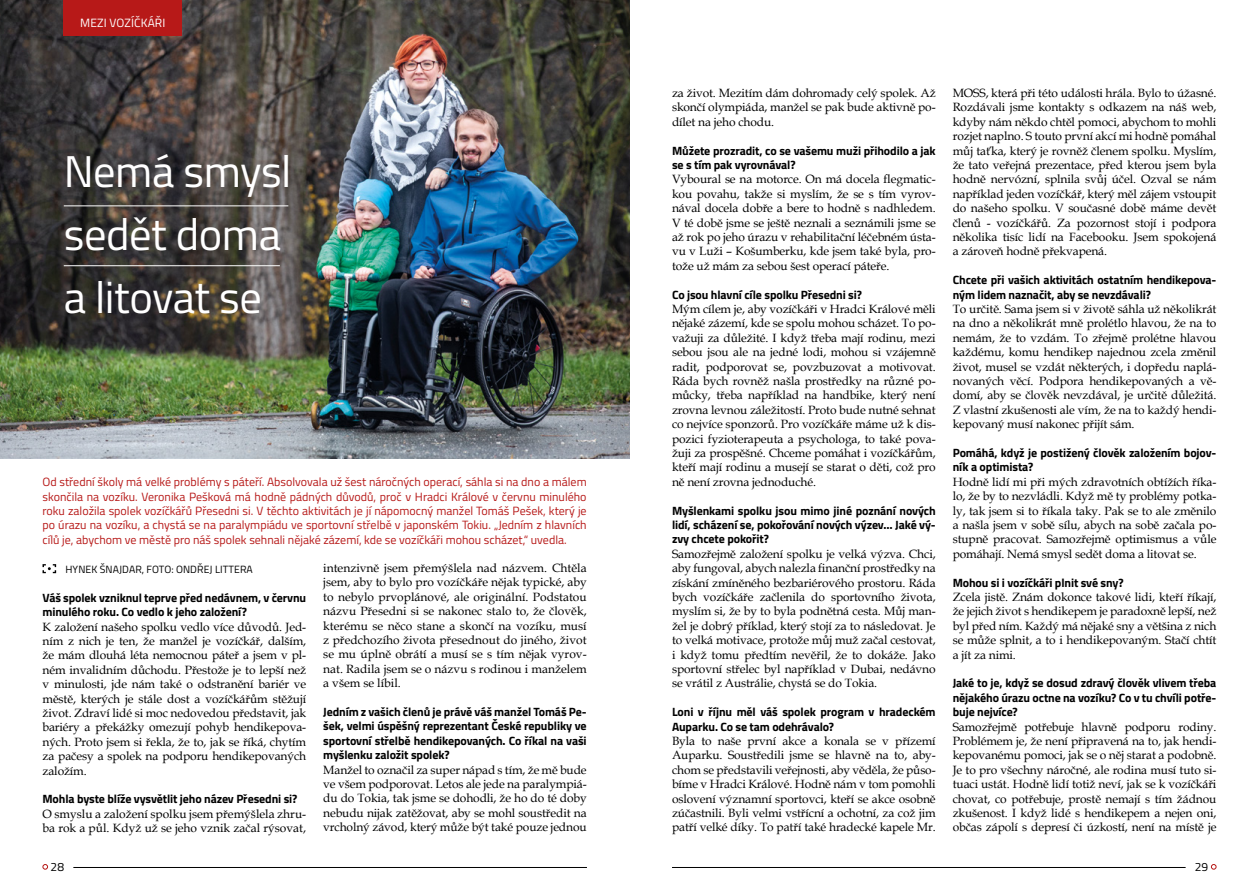
<style>
.page{position:relative;width:1259px;height:893px;background:#fff}
.page>*{position:absolute;margin:0;border:0;box-sizing:border-box;transform-origin:0 0}
.t1{font:44.55px/63px "Titillium Web";letter-spacing:-.01em;color:#fff}
.t2{font:12px/14.4px "Book Antiqua";letter-spacing:-.01em;color:#000;text-align:justify}
.t3{font:700 12px/14.4px "Titillium";letter-spacing:-.01em;color:#000}
.t4{font:12px/14.4px "Titillium";color:#b71918;text-align:justify}
.t5{font:12px "Titillium Web";letter-spacing:.01em;color:#fff}
.t6{font:12px "Titillium Web";color:#000}
.t7{font:10.5px "Titillium Web";letter-spacing:.01em;color:#000}
</style>
<div class="page">
<svg style="left:43px;top:864px;width:5px;height:5px"></svg>
<hr style="left:73px;top:867px;width:514px;height:1px;background:#000">
<svg style="left:43px;top:564px;width:13px;height:9px"></svg>
<img style="left:0;top:0;width:629px;height:458px">
<div style="left:64px;top:0;width:118px;height:35px;background:#b71918"></div>
<svg style="left:1211px;top:864px;width:5px;height:5px"></svg>
<hr style="left:672px;top:867px;width:513px;height:1px;background:#000">
<hr style="left:64px;top:205px;width:224px;height:1px;background:#fff">
<hr style="left:64px;top:265px;width:216px;height:1px;background:#fff">
<p class="t5" style="left:80px;top:14px;width:87px">MEZI VOZÍČKÁŘI</p>
<h1 class="t1" style="left:64px;top:137px;width:229px">Nemá smysl sedět doma a litovat se</h1>
<p class="t4" style="left:43px;top:474px;width:546px">Od střední školy má velké problémy s páteří. Absolvovala už šest náročných operací, sáhla si na dno a málem skončila na vozíku. Veronika Pešková má hodně pádných důvodů, proč v Hradci Králové v červnu minulého roku založila spolek vozíčkářů Přesedni si. V těchto aktivitách je jí nápomocný manžel Tomáš Pešek, který je po úrazu na vozíku, a chystá se na paralympiádu ve sportovní střelbě v japonském Tokiu. „Jedním z hlavních cílů je, abychom ve městě pro náš spolek sehnali nějaké zázemí, kde se vozíčkáři mohou scházet,“ uvedla.</p>
<p class="t7" style="left:65px;top:562px;width:189px">HYNEK ŠNAJDAR, FOTO: ONDŘEJ LITTERA</p>
<p class="t3" style="left:43px;top:590px;width:265px">Váš spolek vzniknul teprve před nedávnem, v červnu minulého roku. Co vedlo k jeho založení?</p>
<p class="t2" style="left:43px;top:619px;width:265px">K založení našeho spolku vedlo více důvodů. Jed&shy;ním z nich je ten, že manžel je vozíčkář, dalším, že mám dlouhá léta nemocnou páteř a jsem v pl&shy;ném invalidním důchodu. Přestože je to lepší než v minulosti, jde nám také o odstranění bariér ve městě, kterých je stále dost a vozíčkářům stěžují život. Zdraví lidé si moc nedovedou představit, jak bariéry a překážky omezují pohyb hendikepova&shy;ných. Proto jsem si řekla, že to, jak se říká, chytím za pačesy a spolek na podporu hendikepovaných založím.</p>
<p class="t3" style="left:43px;top:791px;width:256px">Mohla byste blíže vysvětlit jeho název Přesedni si?</p>
<p class="t2" style="left:43px;top:806px;width:265px">O smyslu a založení spolku jsem přemýšlela zhru&shy;ba rok a půl. Když už se jeho vznik začal rýsovat,</p>
<p class="t6" style="left:51px;top:858px;width:15px">28</p>
<p class="t2" style="left:323px;top:560px;width:265px">intenzivně jsem přemýšlela nad názvem. Chtěla jsem, aby to bylo pro vozíčkáře nějak typické, aby to nebylo prvoplánové, ale originální. Podstatou názvu Přesedni si se nakonec stalo to, že člověk, kterému se něco stane a skončí na vozíku, musí z předchozího života přesednout do jiného, život se mu úplně obrátí a musí se s tím nějak vyrov&shy;nat. Radila jsem se o názvu s rodinou i manželem a všem se líbil.</p>
<p class="t3" style="left:323px;top:704px;width:265px;text-align:justify">Jedním z vašich členů je právě váš manžel Tomáš Pe&shy;šek, velmi úspěšný reprezentant České republiky ve sportovní střelbě hendikepovaných. Co říkal na vaši myšlenku založit spolek?</p>
<p class="t2" style="left:323px;top:762px;width:265px">Manžel to označil za super nápad s tím, že mě bude ve všem podporovat. Letos ale jede na paralympiá&shy;du do Tokia, tak jsme se dohodli, že ho do té doby nebudu nijak zatěžovat, aby se mohl soustředit na vrcholný závod, který může být také pouze jednou</p>
<p class="t2" style="left:672px;top:85px;width:265px">za život. Mezitím dám dohromady celý spolek. Až skončí olympiáda, manžel se pak bude aktivně po&shy;dílet na jeho chodu.</p>
<p class="t3" style="left:672px;top:143px;width:265px">Můžete prozradit, co se vašemu muži přihodilo a jak se s tím pak vyrovnával?</p>
<p class="t2" style="left:672px;top:172px;width:265px">Vyboural se na motorce. On má docela flegmatic&shy;kou povahu, takže si myslím, že se s tím vyrov&shy;nával docela dobře a bere to hodně s nadhledem.<br>V té době jsme se ještě neznali a seznámili jsme se až rok po jeho úrazu v rehabilitační léčebném ústa&shy;vu v Luži – Košumberku, kde jsem také byla, pro&shy;tože už mám za sebou šest operací páteře.</p>
<p class="t3" style="left:672px;top:287px;width:191px">Co jsou hlavní cíle spolku Přesedni si?</p>
<p class="t2" style="left:672px;top:301px;width:265px">Mým cílem je, aby vozíčkáři v Hradci Králové měli nějaké zázemí, kde se spolu mohou scházet. To po&shy;važuji za důležité. I když třeba mají rodinu, mezi sebou jsou ale na jedné lodi, mohou si vzájemně radit, podporovat se, povzbuzovat a motivovat.<br>Ráda bych rovněž našla prostředky na různé po&shy;můcky, třeba například na handbike, který není zrovna levnou záležitostí. Proto bude nutné sehnat co nejvíce sponzorů. Pro vozíčkáře máme už k dis&shy;pozici fyzioterapeuta a psychologa, to také pova&shy;žuji za prospěšné. Chceme pomáhat i vozíčkářům, kteří mají rodinu a musejí se starat o děti, což pro ně není zrovna jednoduché.</p>
<p class="t3" style="left:672px;top:503px;width:265px;text-align:justify">Myšlenkami spolku jsou mimo jiné poznání nových lidí, scházení se, pokořování nových výzev… Jaké vý&shy;zvy chcete pokořit?</p>
<p class="t2" style="left:672px;top:546px;width:265px">Samozřejmě založení spolku je velká výzva. Chci, aby fungoval, abych nalezla finanční prostředky na získání zmíněného bezbariérového prostoru. Ráda bych vozíčkáře začlenila do sportovního života, myslím si, že by to byla podnětná cesta. Můj man&shy;žel je dobrý příklad, který stojí za to následovat. Je to velká motivace, protože můj muž začal cestovat, i když tomu předtím nevěřil, že to dokáže. Jako sportovní střelec byl například v Dubai, nedávno se vrátil z Austrálie, chystá se do Tokia.</p>
<p class="t3" style="left:672px;top:704px;width:265px">Loni v říjnu měl váš spolek program v hradeckém<br>Auparku. Co se tam odehrávalo?</p>
<p class="t2" style="left:672px;top:733px;width:265px">Byla to naše první akce a konala se v přízemí Auparku. Soustředili jsme se hlavně na to, aby&shy;chom se představili veřejnosti, aby věděla, že půso&shy;bíme v Hradci Králové. Hodně nám v tom pomohli oslovení významní sportovci, kteří se akce osobně zúčastnili. Byli velmi vstřícní a ochotní, za což jim patří velké díky. To patří také hradecké kapele Mr.</p>
<p class="t2" style="left:952px;top:85px;width:265px">MOSS, která při této události hrála. Bylo to úžasné.<br>Rozdávali jsme kontakty s odkazem na náš web, kdyby nám někdo chtěl pomoci, abychom to mohli rozjet naplno. S touto první akcí mi hodně pomáhal můj taťka, který je rovněž členem spolku. Myslím, že tato veřejná prezentace, před kterou jsem byla hodně nervózní, splnila svůj účel. Ozval se nám například jeden vozíčkář, který měl zájem vstoupit do našeho spolku. V současné době máme devět členů - vozíčkářů. Za pozornost stojí i podpora několika tisíc lidí na Facebooku. Jsem spokojená a zároveň hodně překvapená.</p>
<p class="t3" style="left:952px;top:272px;width:265px">Chcete při vašich aktivitách ostatním hendikepova&shy;ným lidem naznačit, aby se nevzdávali?</p>
<p class="t2" style="left:952px;top:301px;width:265px">To určitě. Sama jsem si v životě sáhla už několikrát na dno a několikrát mně prolétlo hlavou, že na to nemám, že to vzdám. To zřejmě prolétne hlavou každému, komu hendikep najednou zcela změnil život, musel se vzdát některých, i dopředu naplá&shy;novaných věcí. Podpora hendikepovaných a vě&shy;domí, aby se člověk nevzdával, je určitě důležitá.<br>Z vlastní zkušenosti ale vím, že na to každý hendi&shy;kepovaný musí nakonec přijít sám.</p>
<p class="t3" style="left:952px;top:445px;width:265px">Pomáhá, když je postižený člověk založením bojov&shy;ník a optimista?</p>
<p class="t2" style="left:952px;top:474px;width:265px">Hodně lidí mi při mých zdravotních obtížích říka&shy;lo, že by to nezvládli. Když mě ty problémy potka&shy;ly, tak jsem si to říkala taky. Pak se to ale změnilo a našla jsem v sobě sílu, abych na sobě začala po&shy;stupně pracovat. Samozřejmě optimismus a vůle pomáhají. Nemá smysl sedět doma a litovat se.</p>
<p class="t3" style="left:952px;top:575px;width:172px">Mohou si i vozíčkáři plnit své sny?</p>
<p class="t2" style="left:952px;top:589px;width:265px">Zcela jistě. Znám dokonce takové lidi, kteří říkají, že jejich život s hendikepem je paradoxně lepší, než byl před ním. Každý má nějaké sny a většina z nich se může splnit, a to i hendikepovaným. Stačí chtít a jít za nimi.</p>
<p class="t3" style="left:952px;top:675px;width:265px;text-align:justify">Jaké to je, když se dosud zdravý člověk vlivem třeba nějakého úrazu octne na vozíku? Co v tu chvíli potře&shy;buje nejvíce?</p>
<p class="t2" style="left:952px;top:719px;width:265px">Samozřejmě potřebuje hlavně podporu rodiny.<br>Problémem je, že není připravená na to, jak hendi&shy;kepovanému pomoci, jak se o něj starat a podobně.<br>Je to pro všechny náročné, ale rodina musí tuto si&shy;tuaci ustát. Hodně lidí totiž neví, jak se k vozíčkáři chovat, co potřebuje, prostě nemají s tím žádnou zkušenost. I když lidé s hendikepem a nejen oni, občas zápolí s depresí či úzkostí, není na místě je</p>
<p class="t6" style="left:1195px;top:858px;width:15px">29</p>
</div>
